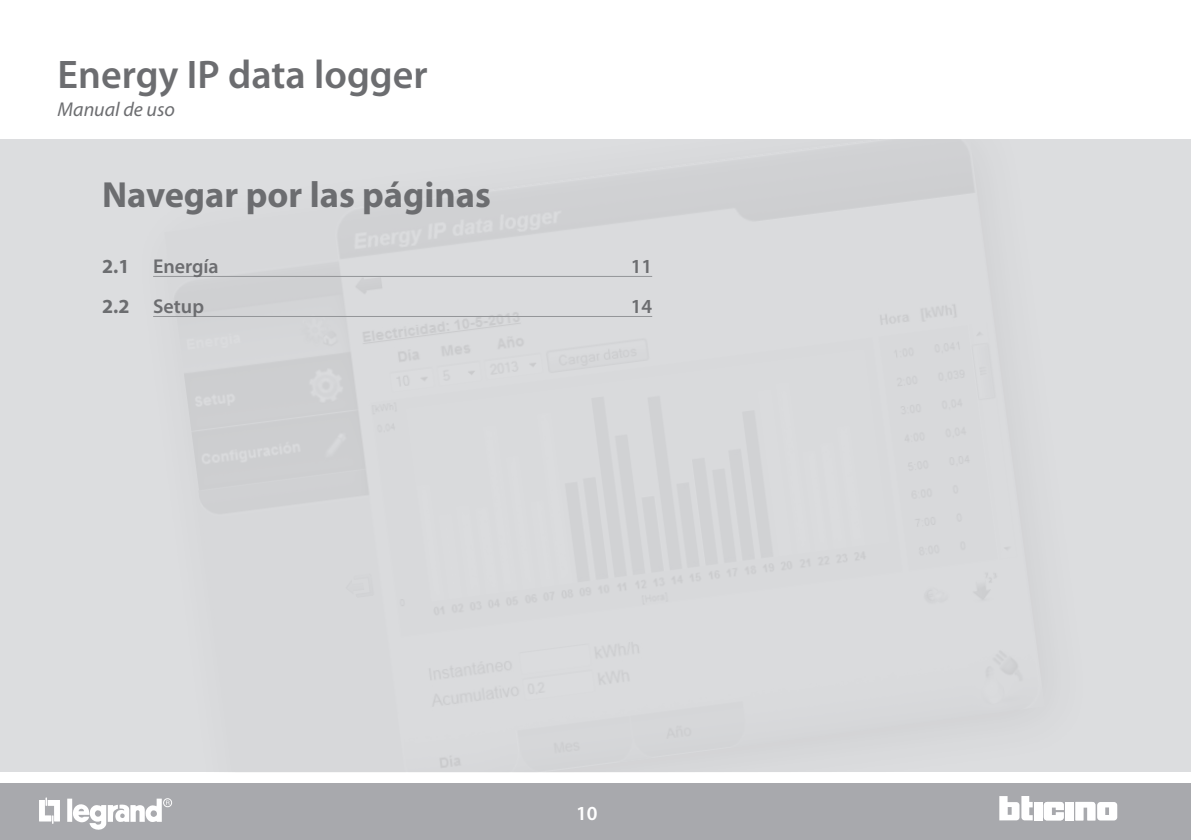
<style>
.page{position:relative;width:1191px;height:840px;background:#fff}
.page>*{position:absolute;margin:0;border:0;box-sizing:border-box;transform-origin:0 0}
.t1{font:600 40px "Myriad Pro";color:#6c6d70}
.t2{font:700 36.4px "Myriad Pro";color:#6c6d70}
.t3{font:600 20px "Myriad Pro";color:#6c6d70}
.t4{font:italic 20px "Myriad Pro";color:#6c6d70}
.t5{font:600 20px "Myriad Pro";color:#fff}
.s1{font-weight:700}
</style>
<div class="page">
<div style="left:0;top:783px;width:1191px;height:56px;background:#a8a9ad"></div>
<div style="left:1034px;top:801px;width:8px;height:18px;background:#fff"></div>
<div style="left:1065px;top:801px;width:8px;height:18px;background:#fff"></div>
<svg style="left:1075px;top:801px;width:42px;height:19px"></svg>
<svg style="left:999px;top:796px;width:33px;height:23px"></svg>
<svg style="left:1043px;top:801px;width:20px;height:18px"></svg>
<div style="left:67px;top:798px;width:5px;height:23px;background:#fff"></div>
<svg style="left:39px;top:797px;width:21px;height:26px"></svg>
<div style="left:163px;top:798px;width:9px;height:8px;border:1px solid #fff;border-radius:50%"></div>
<svg style="left:72px;top:798px;width:98px;height:32px"></svg>
<div style="left:0;top:139px;width:1191px;height:632px;background:#dcdddf"></div>
<hr style="left:153px;top:276px;width:499px;height:1px;background:#939598">
<hr style="left:153px;top:316px;width:499px;height:1px;background:#939598">
<h1 class="t1" style="left:58px;top:49px;width:371px">Energy IP data logger</h1>
<p class="t4" style="left:58px;top:96px;width:119px">Manual de uso</p>
<h2 class="t2" style="left:102px;top:171px;width:390px">Navegar por las páginas</h2>
<p class="t3" style="left:102px;top:253px;width:118px"><span class="s1">2.1</span> Energía</p>
<p class="t3" style="left:631px;top:253px;width:23px">11</p>
<p class="t3" style="left:102px;top:293px;width:103px"><span class="s1">2.2</span> Setup</p>
<p class="t3" style="left:631px;top:293px;width:23px">14</p>
<p class="t5" style="left:576px;top:800px;width:23px">10</p>
</div>
